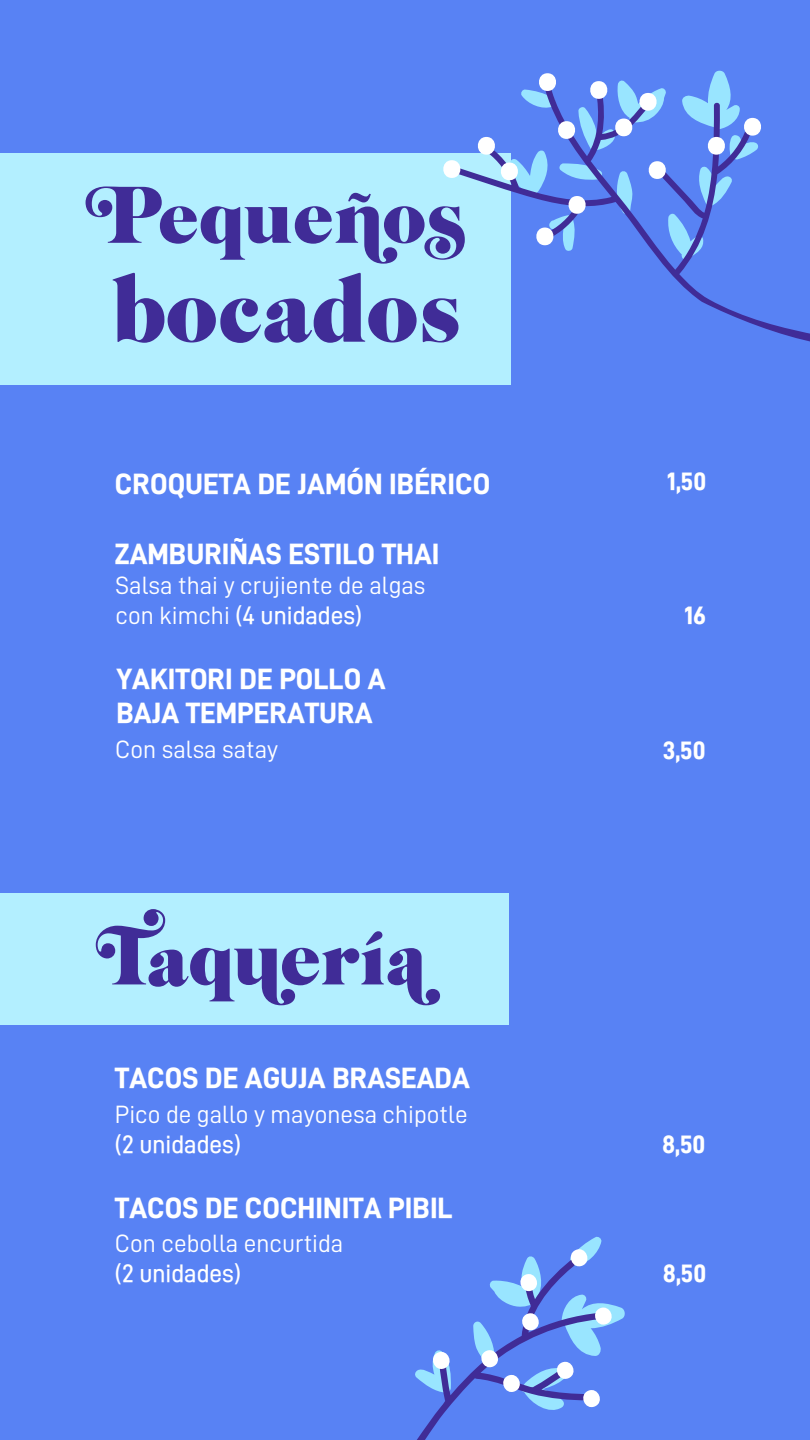
<style>
.page{position:relative;width:810px;height:1440px;background:#5882f4}
.page>*{position:absolute;margin:0;border:0;box-sizing:border-box;transform-origin:0 0}
.t1{font:87.6px "Cabernet JF Pro";color:#402c97}
.t2{font:73.7px "Cabernet JF Pro";color:#402c97}
.t3{font:700 29.3px/34.5px "D DIN PRO Extra";color:#fff}
.t4{font:25.1px/30px "D DIN PRO Regular";color:#fff}
.t5{font:25.1px "D DIN PRO Medium";color:#fff}
.t6{font:700 25.1px "D DIN PRO Extra";color:#fff}
.s1{font-family:"D DIN PRO Medium"}
</style>
<div class="page">
<div style="left:0;top:893px;width:509px;height:132px;background:#b3efff"></div>
<svg style="left:96px;top:909px;width:69px;height:75px"></svg>
<svg style="left:190px;top:931px;width:250px;height:74px"></svg>
<svg style="left:415px;top:1236px;width:210px;height:204px"></svg>
<svg style="left:520px;top:1274px;width:18px;height:18px"></svg>
<svg style="left:571px;top:1249px;width:17px;height:18px"></svg>
<svg style="left:595px;top:1307px;width:17px;height:18px"></svg>
<svg style="left:557px;top:1361px;width:17px;height:18px"></svg>
<svg style="left:583px;top:1390px;width:17px;height:18px"></svg>
<svg style="left:503px;top:1375px;width:18px;height:18px"></svg>
<svg style="left:481px;top:1350px;width:18px;height:18px"></svg>
<svg style="left:433px;top:1352px;width:17px;height:18px"></svg>
<svg style="left:522px;top:1313px;width:17px;height:18px"></svg>
<div style="left:0;top:153px;width:511px;height:232px;background:#b3efff"></div>
<svg style="left:86px;top:186px;width:363px;height:78px"></svg>
<svg style="left:449px;top:169px;width:361px;height:173px"></svg>
<svg style="left:443px;top:160px;width:20px;height:18px"></svg>
<svg style="left:475px;top:70px;width:289px;height:191px"></svg>
<p class="t1" style="left:113px;top:276px;width:349px">bocados</p>
<h3 class="t3" style="left:115px;top:467px;width:377px">CROQUETA DE JAMÓN IBÉRICO</h3>
<h3 class="t3" style="left:115px;top:537px;width:326px">ZAMBURIÑAS ESTILO THAI</h3>
<p class="t4" style="left:116px;top:571px;width:311px">Salsa thai y crujiente de algas con kimchi <span class="s1">(4 unidades)</span></p>
<p class="t3" style="left:116px;top:662px;width:271px">YAKITORI DE POLLO A<br>BAJA TEMPERATURA</p>
<p class="t4" style="left:115px;top:734px;width:165px">Con salsa satay</p>
<p class="t2" style="left:147px;top:931px;width:44px">a</p>
<h2 class="t3" style="left:115px;top:1061px;width:356px">TACOS DE AGUJA BRASEADA</h2>
<h3 class="t4" style="left:115px;top:1100px;width:354px">Pico de gallo y mayonesa chipotle</h3>
<p class="t5" style="left:115px;top:1132px;width:128px">(2 unidades)</p>
<h1 class="t3" style="left:115px;top:1191px;width:339px">TACOS DE COCHINITA PIBIL</h1>
<h2 class="t4" style="left:115px;top:1229px;width:230px">Con cebolla encurtida</h2>
<p class="t5" style="left:115px;top:1261px;width:128px">(2 unidades)</p>
<h2 class="t6" style="left:667px;top:470px;width:40px">1,50</h2>
<p class="t6" style="left:685px;top:603px;width:23px">16</p>
<p class="t6" style="left:663px;top:738px;width:44px">3,50</p>
<p class="t6" style="left:662px;top:1132px;width:45px">8,50</p>
<h2 class="t6" style="left:663px;top:1261px;width:45px">8,50</h2>
</div>
